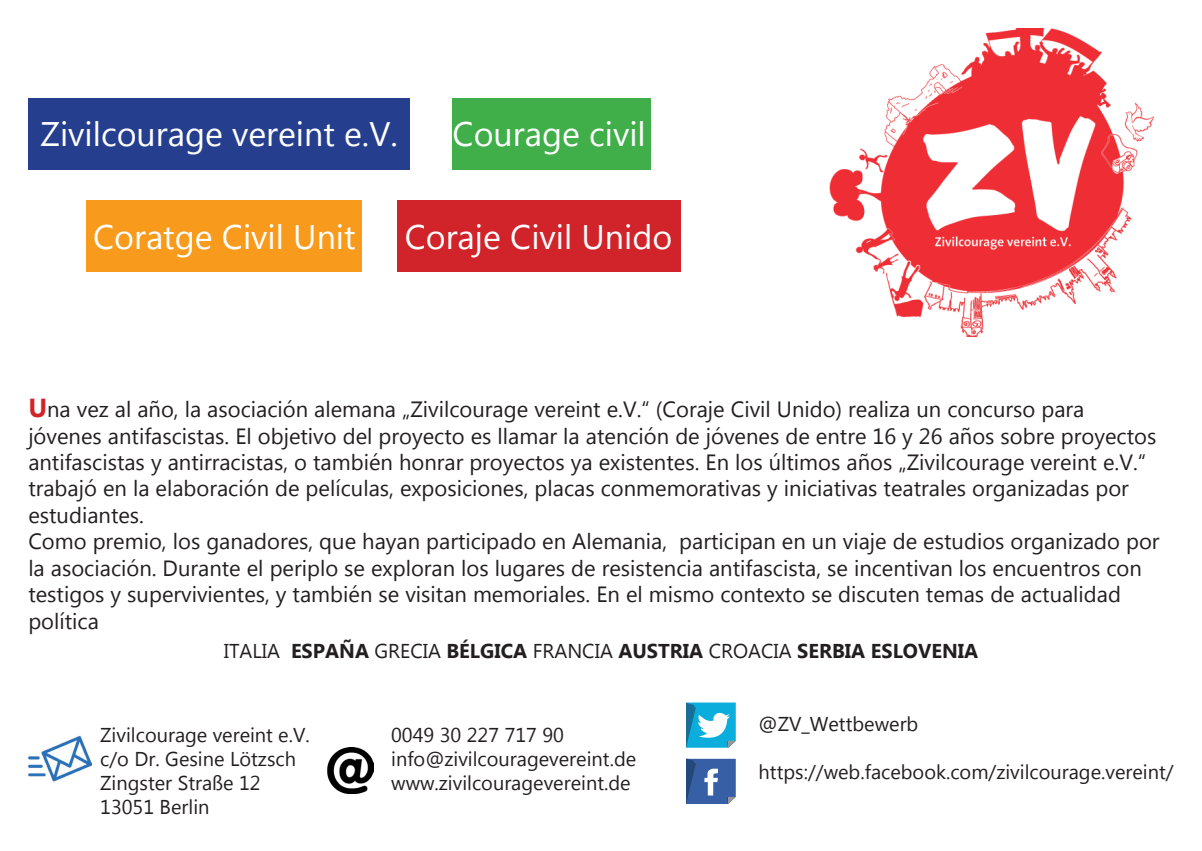
<style>
.page{position:relative;width:1202px;height:851px;background:#fff}
.page>*{position:absolute;margin:0;border:0;box-sizing:border-box;transform-origin:0 0}
.t1{font:34px "Microsoft New Tai Lue";color:#fff}
.t2{font:22px/26.4px "Microsoft New Tai Lue";color:#231f20}
.t3{font:20px/24px "Microsoft New Tai Lue";color:#231f20}
.t4{font:700 20px "Microsoft New Tai Lue";color:#231f20}
.s1{font-weight:700;font-size:26px;color:#d1232a}
.s2{font-weight:400}
</style>
<div class="page">
<div style="left:28px;top:98px;width:382px;height:71px;background:#253f8e"></div>
<img style="left:829px;top:28px;width:326px;height:308px">
<div style="left:397px;top:200px;width:283px;height:72px;background:#d1232a"></div>
<div style="left:453px;top:98px;width:198px;height:71px;background:#40ae49"></div>
<div style="left:86px;top:200px;width:276px;height:72px;background:#f89a1c"></div>
<svg style="left:686px;top:758px;width:50px;height:45px;background:#4d70ab"></svg>
<svg style="left:686px;top:702px;width:50px;height:45px"></svg>
<img style="left:28px;top:735px;width:64px;height:47px">
<img style="left:328px;top:747px;width:45px;height:46px">
<h1 class="t1" style="left:41px;top:115px;width:359px">Zivilcourage vereint e.V.</h1>
<h1 class="t1" style="left:453px;top:115px;width:195px">Courage civil</h1>
<h1 class="t1" style="left:93px;top:217px;width:264px">Coratge Civil Unit</h1>
<h1 class="t1" style="left:405px;top:217px;width:269px">Coraje Civil Unido</h1>
<p class="t2" style="left:28px;top:398px;width:1133px"><span class="s1">U</span>na vez al año, la asociación alemana „Zivilcourage vereint e.V.“ (Coraje Civil Unido) realiza un concurso para jóvenes antifascistas. El objetivo del proyecto es llamar la atención de jóvenes de entre 16 y 26 años sobre proyectos antifascistas y antirracistas, o también honrar proyectos ya existentes. En los últimos años „Zivilcourage vereint e.V.“ trabajó en la elaboración de películas, exposiciones, placas conmemorativas y iniciativas teatrales organizadas por estudiantes.<br>Como premio, los ganadores, que hayan participado en Alemania, participan en un viaje de estudios organizado por la asociación. Durante el periplo se exploran los lugares de resistencia antifascista, se incentivan los encuentros con testigos y supervivientes, y también se visitan memoriales. En el mismo contexto se discuten temas de actualidad política</p>
<p class="t4" style="left:224px;top:639px;width:756px"><span class="s2">ITALIA</span> ESPAÑA <span class="s2">GRECIA</span> BÉLGICA <span class="s2">FRANCIA</span> AUSTRIA <span class="s2">CROACIA</span> SERBIA ESLOVENIA</p>
<p class="t3" style="left:100px;top:724px;width:211px">Zivilcourage vereint e.V. c/o Dr. Gesine Lötzsch<br>Zingster Straße 12<br>13051 Berlin</p>
<p class="t3" style="left:391px;top:724px;width:247px">0049 30 227 717 90 info@zivilcouragevereint.de www.zivilcouragevereint.de</p>
<p class="t3" style="left:759px;top:713px;width:161px">@ZV_Wettbewerb</p>
<p class="t3" style="left:759px;top:761px;width:417px">https://web.facebook.com/zivilcourage.vereint/</p>
</div>
